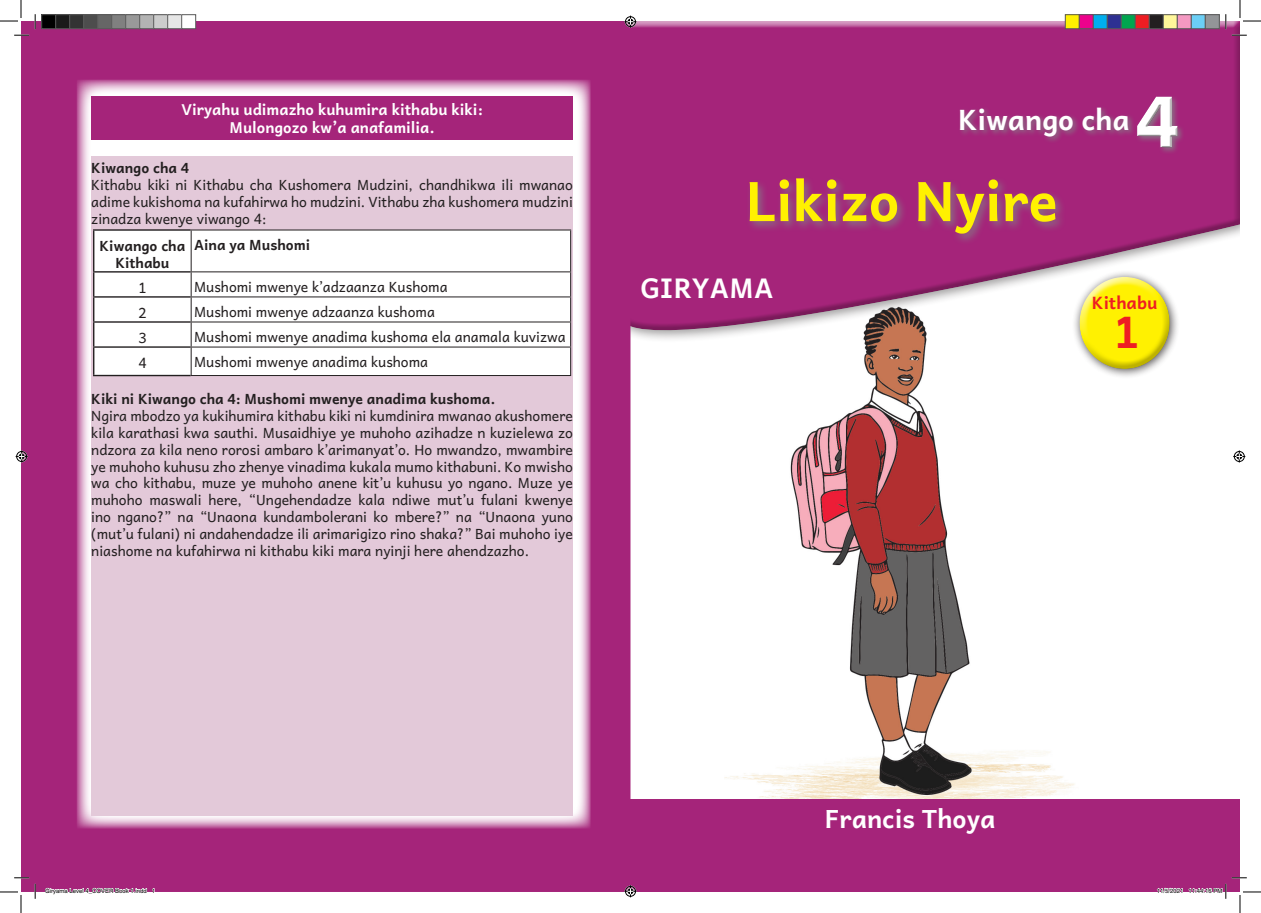
<style>
.page{position:relative;width:1261px;height:913px;background:#fff}
.page>*{position:absolute;margin:0;border:0;box-sizing:border-box;transform-origin:0 0}
.t1{font:700 71.4px "Futura BT";color:#fff}
.t2{font:700 54.6px "Andika New Basic";color:#fff101}
.t3{font:700 43.4px "Andika New Basic";color:#ee1d23}
.t4{font:700 28px "Andika New Basic";color:#fff}
.t5{font:700 27.1px "Andika New Basic";color:#fff}
.t6{font:700 25px "Andika New Basic";color:#fff}
.t7{font:700 17px "Andika New Basic";color:#ee1d23}
.t8{font:700 15px "Andika New Basic";color:#fff}
.t9{font:14px/16.8px "Andika New Basic";color:#231f20;text-align:justify}
.t10{font:700 14px/16.8px "Andika New Basic";color:#231f20;text-align:center}
.t11{font:6px "Helvetica";color:#000}
</style>
<div class="page">
<img style="left:724px;top:342px;width:351px;height:456px">
<div style="left:615px;top:21px;width:625px;height:321px;background:#231f20;opacity:.42"></div>
<div style="left:621px;top:21px;width:619px;height:311px;background:#231f20;opacity:.3"></div>
<div style="left:21px;top:21px;width:609px;height:870px;background:#a5247a"></div>
<svg style="left:77px;top:79px;width:514px;height:749px"></svg>
<div style="left:91px;top:156px;width:482px;height:659px;background:#e3c9d9"></div>
<div style="left:94px;top:230px;width:476px;height:145px;background:#fff"></div>
<hr style="left:93px;top:229px;width:98px;height:2px;background:#231f20">
<hr style="left:93px;top:231px;width:1px;height:40px;background:#231f20">
<hr style="left:93px;top:271px;width:98px;height:1px;background:#231f20">
<hr style="left:93px;top:296px;width:98px;height:1px;background:#231f20">
<hr style="left:93px;top:321px;width:98px;height:1px;background:#231f20">
<hr style="left:93px;top:346px;width:98px;height:1px;background:#231f20">
<svg style="left:93px;top:272px;width:1px;height:103px"></svg>
<hr style="left:93px;top:375px;width:98px;height:1px;background:#231f20">
<hr style="left:191px;top:229px;width:380px;height:1px;background:#231f20">
<hr style="left:191px;top:230px;width:1px;height:41px;background:#231f20">
<hr style="left:570px;top:230px;width:1px;height:41px;background:#231f20">
<hr style="left:191px;top:271px;width:380px;height:1px;background:#231f20">
<hr style="left:191px;top:296px;width:380px;height:1px;background:#231f20">
<hr style="left:191px;top:321px;width:380px;height:1px;background:#231f20">
<hr style="left:191px;top:346px;width:380px;height:1px;background:#231f20">
<svg style="left:191px;top:272px;width:1px;height:103px"></svg>
<svg style="left:570px;top:272px;width:1px;height:103px"></svg>
<hr style="left:191px;top:375px;width:380px;height:1px;background:#231f20">
<div style="left:91px;top:96px;width:482px;height:44px;background:#a5247a"></div>
<div style="left:1072px;top:269px;width:108px;height:110px;background:#231f20;opacity:.75"></div>
<div style="left:1078px;top:276px;width:91px;height:73px;background:#fff;opacity:.75"></div>
<div style="left:1079px;top:290px;width:91px;height:80px;background:#231f20;opacity:.3"></div>
<div style="left:630px;top:798px;width:610px;height:93px;background:#a5247a"></div>
<div style="left:746px;top:175px;width:321px;height:70px;background:#828487;opacity:.75"></div>
<div style="left:1135px;top:95px;width:50px;height:60px;background:#828487;opacity:.75"></div>
<div style="left:1134px;top:94px;width:46px;height:54px;background:#a5247a"></div>
<div style="left:1134px;top:96px;width:46px;height:54px;background:#231f20;opacity:.75"></div>
<div style="left:958px;top:105px;width:178px;height:39px;background:#828487;opacity:.75"></div>
<svg style="left:14px;top:35px;width:15px;height:1px"></svg>
<svg style="left:1232px;top:35px;width:15px;height:1px"></svg>
<svg style="left:14px;top:876px;width:15px;height:2px"></svg>
<svg style="left:35px;top:14px;width:1px;height:15px"></svg>
<svg style="left:35px;top:883px;width:1px;height:15px"></svg>
<svg style="left:1225px;top:14px;width:2px;height:15px"></svg>
<svg style="left:0;top:0;width:22px;height:22px"></svg>
<svg style="left:0;top:891px;width:22px;height:21px"></svg>
<svg style="left:1239px;top:0;width:22px;height:22px"></svg>
<svg style="left:624px;top:16px;width:12px;height:12px"></svg>
<svg style="left:624px;top:885px;width:12px;height:12px"></svg>
<svg style="left:16px;top:450px;width:12px;height:12px"></svg>
<svg style="left:1233px;top:450px;width:12px;height:12px"></svg>
<div style="left:42px;top:15px;width:14px;height:14px;background:#000"></div>
<div style="left:41px;top:14px;width:15px;height:15px;border:1px solid #595959"></div>
<div style="left:56px;top:15px;width:14px;height:14px;background:#1a1a1a"></div>
<div style="left:55px;top:14px;width:15px;height:15px;border:1px solid #595959"></div>
<div style="left:70px;top:15px;width:14px;height:14px;background:#333"></div>
<div style="left:69px;top:14px;width:15px;height:15px;border:1px solid #595959"></div>
<div style="left:84px;top:15px;width:14px;height:14px;background:#4d4d4d"></div>
<div style="left:83px;top:14px;width:15px;height:15px;border:1px solid #595959"></div>
<div style="left:98px;top:15px;width:14px;height:14px;background:#666"></div>
<div style="left:97px;top:14px;width:15px;height:15px;border:1px solid #595959"></div>
<div style="left:112px;top:15px;width:14px;height:14px;background:#808080"></div>
<div style="left:111px;top:14px;width:15px;height:15px;border:1px solid #595959"></div>
<div style="left:126px;top:15px;width:14px;height:14px;background:#999"></div>
<div style="left:125px;top:14px;width:15px;height:15px;border:1px solid #595959"></div>
<div style="left:140px;top:15px;width:14px;height:14px;background:#b3b3b3"></div>
<div style="left:139px;top:14px;width:15px;height:15px;border:1px solid #595959"></div>
<div style="left:154px;top:15px;width:14px;height:14px;background:#ccc"></div>
<div style="left:153px;top:14px;width:15px;height:15px;border:1px solid #595959"></div>
<div style="left:168px;top:15px;width:14px;height:14px;background:#e6e6e6"></div>
<div style="left:167px;top:14px;width:15px;height:15px;border:1px solid #595959"></div>
<div style="left:182px;top:15px;width:14px;height:14px;background:#fff"></div>
<div style="left:181px;top:14px;width:15px;height:15px;border:1px solid #595959"></div>
<div style="left:1065px;top:15px;width:14px;height:14px;background:#fff101"></div>
<div style="left:1065px;top:14px;width:15px;height:15px;border:1px solid #595959"></div>
<div style="left:1079px;top:15px;width:14px;height:14px;background:#ed028c"></div>
<div style="left:1079px;top:14px;width:15px;height:15px;border:1px solid #595959"></div>
<div style="left:1093px;top:15px;width:14px;height:14px;background:#00aeef"></div>
<div style="left:1093px;top:14px;width:15px;height:15px;border:1px solid #595959"></div>
<div style="left:1107px;top:15px;width:14px;height:14px;background:#2e3092"></div>
<div style="left:1107px;top:14px;width:15px;height:15px;border:1px solid #595959"></div>
<div style="left:1121px;top:15px;width:14px;height:14px;background:#00a54f"></div>
<div style="left:1121px;top:14px;width:15px;height:15px;border:1px solid #595959"></div>
<div style="left:1135px;top:15px;width:14px;height:14px;background:#ee1d23"></div>
<div style="left:1135px;top:14px;width:15px;height:15px;border:1px solid #595959"></div>
<div style="left:1149px;top:15px;width:14px;height:14px;background:#231f20"></div>
<div style="left:1149px;top:14px;width:15px;height:15px;border:1px solid #595959"></div>
<div style="left:1163px;top:15px;width:14px;height:14px;background:#fff79a"></div>
<div style="left:1163px;top:14px;width:15px;height:15px;border:1px solid #595959"></div>
<div style="left:1177px;top:15px;width:14px;height:14px;background:#f499c2"></div>
<div style="left:1177px;top:14px;width:15px;height:15px;border:1px solid #595959"></div>
<div style="left:1191px;top:15px;width:14px;height:14px;background:#6bcff6"></div>
<div style="left:1191px;top:14px;width:15px;height:15px;border:1px solid #595959"></div>
<div style="left:1205px;top:15px;width:14px;height:14px;background:#939598"></div>
<div style="left:1205px;top:14px;width:15px;height:15px;border:1px solid #595959"></div>
<svg style="left:45px;top:887px;width:109px;height:5px"></svg>
<svg style="left:1157px;top:887px;width:26px;height:5px"></svg>
<svg style="left:1189px;top:877px;width:72px;height:35px"></svg>
<p class="t8" style="left:181px;top:96px;width:303px">Viryahu udimazho kuhumira kithabu kiki:</p>
<p class="t8" style="left:230px;top:114px;width:207px">Mulongozo kw’a anafamilia.</p>
<p class="t10" style="left:91px;top:158px;width:99px">Kiwango cha 4</p>
<p class="t9" style="left:91px;top:174px;width:483px">Kithabu kiki ni Kithabu cha Kushomera Mudzini, chandhikwa ili mwanao adime kukishoma na kufahirwa ho mudzini. Vithabu zha kushomera mudzini zinadza kwenye viwango 4:</p>
<p class="t10" style="left:100px;top:235px;width:87px">Kiwango cha<br>Kithabu</p>
<p class="t10" style="left:194px;top:234px;width:118px">Aina ya Mushomi</p>
<p class="t9" style="left:138px;top:277px;width:10px">1</p>
<p class="t9" style="left:194px;top:276px;width:255px">Mushomi mwenye k’adzaanza Kushoma</p>
<p class="t9" style="left:138px;top:302px;width:10px">2</p>
<p class="t9" style="left:194px;top:301px;width:242px">Mushomi mwenye adzaanza kushoma</p>
<p class="t9" style="left:138px;top:327px;width:10px">3</p>
<p class="t9" style="left:194px;top:326px;width:373px">Mushomi mwenye anadima kushoma ela anamala kuvizwa</p>
<p class="t9" style="left:138px;top:352px;width:10px">4</p>
<p class="t9" style="left:194px;top:351px;width:236px">Mushomi mwenye anadima kushoma</p>
<p class="t10" style="left:91px;top:389px;width:405px">Kiki ni Kiwango cha 4: Mushomi mwenye anadima kushoma.</p>
<p class="t9" style="left:91px;top:405px;width:483px">Ngira mbodzo ya kukihumira kithabu kiki ni kumdinira mwanao akushomere kila karathasi kwa sauthi. Musaidhiye ye muhoho azihadze n kuzielewa zo ndzora za kila neno rorosi ambaro k’arimanyat’o. Ho mwandzo, mwambire ye muhoho kuhusu zho zhenye vinadima kukala mumo kithabuni. Ko mwisho wa cho kithabu, muze ye muhoho anene kit’u kuhusu yo ngano. Muze ye muhoho maswali here, “Ungehendadze kala ndiwe mut’u fulani kwenye ino ngano?” na “Unaona kundambolerani ko mbere?” na “Unaona yuno (mut’u fulani) ni andahendadze ili arimarigizo rino shaka?” Bai muhoho iye niashome na kufahirwa ni kithabu kiki mara nyinji here ahendzazho.</p>
<p class="t4" style="left:958px;top:94px;width:173px">Kiwango cha</p>
<h1 class="t1" style="left:1135px;top:79px;width:46px">4</h1>
<p class="t2" style="left:746px;top:151px;width:314px">Likizo Nyire</p>
<p class="t5" style="left:640px;top:263px;width:135px">GIRYAMA</p>
<p class="t7" style="left:1092px;top:287px;width:67px">Kithabu</p>
<p class="t3" style="left:1114px;top:292px;width:27px">1</p>
<p class="t6" style="left:825px;top:796px;width:172px">Francis Thoya</p>
<p class="t11" style="left:45px;top:886px;width:112px">Giryama Level 4_COVER Book 1.indd 1</p>
<p class="t11" style="left:1157px;top:886px;width:67px">11/5/2021 11:44:16 PM</p>
</div>
